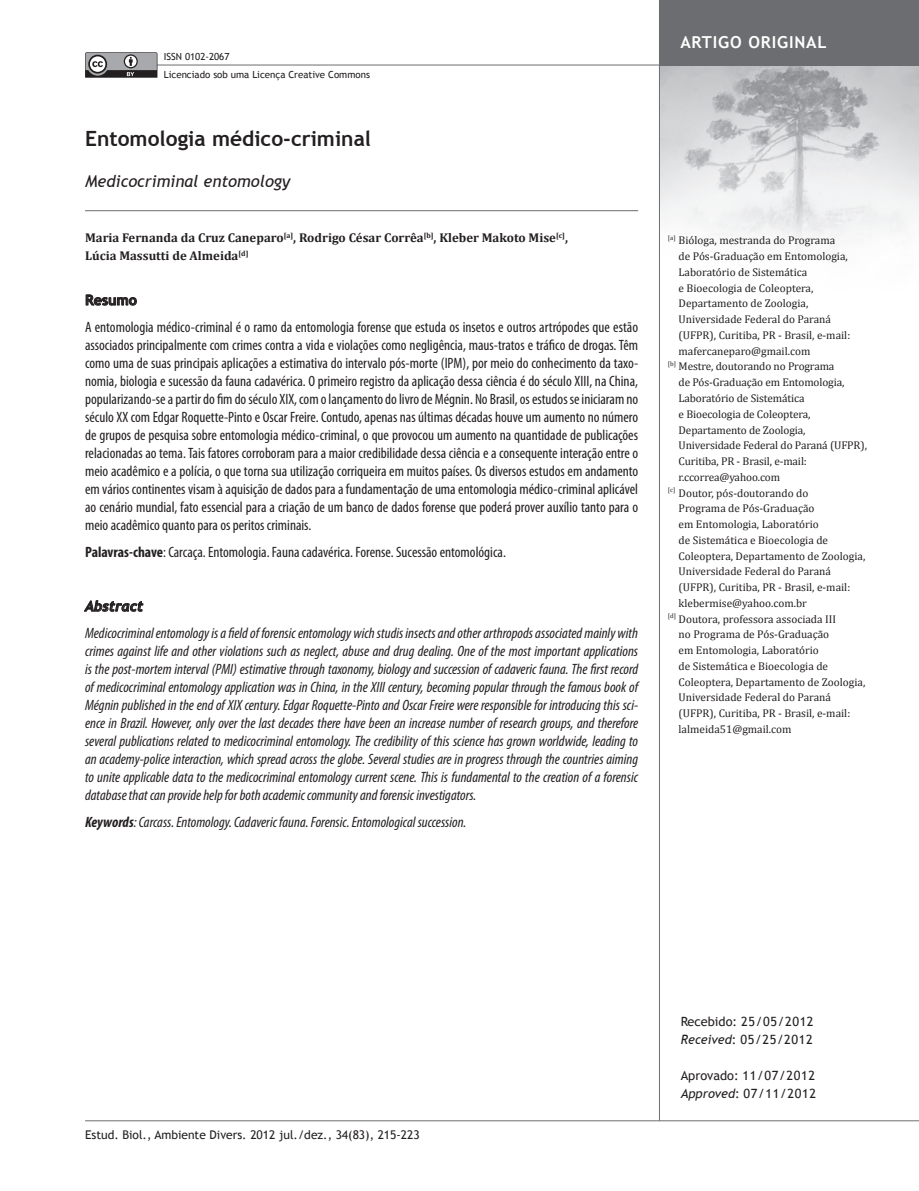
<style>
.page{position:relative;width:919px;height:1191px;background:#fff}
.page>*{position:absolute;margin:0;border:0;box-sizing:border-box;transform-origin:0 0}
.t1{font:700 21px "Trebuchet MS";color:#231f20}
.t2{font:italic 16.5px "Trebuchet MS";color:#231f20}
.t3{font:700 16.5px "Trebuchet MS";color:#fff}
.t4{font:condensed 15px/18px "Myriad Pro";color:#231f20;text-align:justify}
.t5{font:italic condensed 15px/18px "Myriad Pro";color:#231f20;text-align:justify}
.t6{font:italic 700 14.25px "Trebuchet";color:#231f20}
.t7{font:700 14.25px "Trebuchet MS";color:#231f20}
.t8{font:700 12.75px/18px "Cambria";color:#231f20}
.t9{font:12.75px/18px "Trebuchet MS";letter-spacing:.05em;color:#231f20}
.t10{font:12px "Trebuchet MS";color:#231f20}
.t11{font:11.25px "Cambria";color:#231f20}
.t12{font:9.75px/18px "Trebuchet MS";color:#231f20}
.s1{font-weight:700}
.s2{font-style:italic}
</style>
<div class="page">
<img style="left:660px;top:66px;width:258px;height:181px">
<hr style="left:85px;top:1120px;width:833px;height:1px;background:#6c6d70">
<hr style="left:659px;top:0;width:1px;height:1120px;background:#6c6d70">
<hr style="left:89px;top:65px;width:829px;height:1px;background:#6c6d70">
<div style="left:659px;top:0;width:259px;height:65px;background:#6c6d70"></div>
<svg style="left:85px;top:52px;width:72px;height:26px;background:#828184"></svg>
<hr style="left:85px;top:210px;width:553px;height:1px;background:#6c6d70">
<svg style="left:86px;top:294px;width:51px;height:11px"></svg>
<svg style="left:84px;top:600px;width:59px;height:12px"></svg>
<p class="t12" style="left:164px;top:47px;width:208px">ISSN 0102-2067<br>Licenciado sob uma Licença Creative Commons</p>
<h1 class="t1" style="left:85px;top:125px;width:287px">Entomologia médico-criminal</h1>
<p class="t2" style="left:85px;top:171px;width:207px">Medicocriminal entomology</p>
<p class="t8" style="left:85px;top:228px;width:484px">Maria Fernanda da Cruz Caneparo<sup>[a]</sup>, Rodrigo César Corrêa<sup>[b]</sup>, Kleber Makoto Mise<sup>[c]</sup>,<br>Lúcia Massutti de Almeida<sup>[d]</sup></p>
<p class="t7" style="left:85px;top:291px;width:53px">Resumo</p>
<p class="t4" style="left:85px;top:318px;width:554px">A entomologia médico-criminal é o ramo da entomologia forense que estuda os insetos e outros artrópodes que estão associados principalmente com crimes contra a vida e violações como negligência, maus-tratos e tráfico de drogas. Têm como uma de suas principais aplicações a estimativa do intervalo pós-morte (IPM), por meio do conhecimento da taxo&shy;nomia, biologia e sucessão da fauna cadavérica. O primeiro registro da aplicação dessa ciência é do século XIII, na China, popularizando-se a partir do fim do século XIX, com o lançamento do livro de Mégnin. No Brasil, os estudos se iniciaram no século XX com Edgar Roquette-Pinto e Oscar Freire. Contudo, apenas nas últimas décadas houve um aumento no número de grupos de pesquisa sobre entomologia médico-criminal, o que provocou um aumento na quantidade de publicações relacionadas ao tema. Tais fatores corroboram para a maior credibilidade dessa ciência e a consequente interação entre o meio acadêmico e a polícia, o que torna sua utilização corriqueira em muitos países. Os diversos estudos em andamento em vários continentes visam à aquisição de dados para a fundamentação de uma entomologia médico-criminal aplicável ao cenário mundial, fato essencial para a criação de um banco de dados forense que poderá prover auxílio tanto para o meio acadêmico quanto para os peritos criminais.</p>
<p class="t4" style="left:85px;top:543px;width:422px"><span class="s1">Palavras-chave</span>: Carcaça. Entomologia. Fauna cadavérica. Forense. Sucessão entomológica.</p>
<p class="t6" style="left:85px;top:597px;width:60px">Abstract</p>
<p class="t5" style="left:85px;top:624px;width:554px">Medicocriminal entomology is a field of forensic entomology wich studis insects and other arthropods associated mainly with crimes against life and other violations such as neglect, abuse and drug dealing. One of the most important applications is the post-mortem interval (PMI) estimative through taxonomy, biology and succession of cadaveric fauna. The first record of medicocriminal entomology application was in China, in the XIII century, becoming popular through the famous book of Mégnin published in the end of XIX century. Edgar Roquette-Pinto and Oscar Freire were responsible for introducing this sci&shy;ence in Brazil. However, only over the last decades there have been an increase number of research groups, and therefore several publications related to medicocriminal entomology. The credibility of this science has grown worldwide, leading to an academy-police interaction, which spread across the globe. Several studies are in progress through the countries aiming to unite applicable data to the medicocriminal entomology current scene. This is fundamental to the creation of a forensic database that can provide help for both academic community and forensic investigators.</p>
<p class="t5" style="left:85px;top:813px;width:383px"><span class="s1">Keywords</span>: Carcass. Entomology. Cadaveric fauna. Forensic. Entomological succession.</p>
<p class="t3" style="left:680px;top:32px;width:79px">Artigo Origin</p>
<p class="t3" style="left:806px;top:32px;width:22px">al</p>
<p class="t11" style="left:668px;top:234px;width:169px"><sup>[a]</sup> Bióloga, mestranda do Programa</p>
<p class="t11" style="left:678px;top:250px;width:171px">de Pós-Graduação em Entomologia,</p>
<p class="t11" style="left:678px;top:265px;width:130px">Laboratório de Sistemática</p>
<p class="t11" style="left:678px;top:281px;width:136px">e Bioecologia de Coleoptera,</p>
<p class="t11" style="left:678px;top:297px;width:131px">Departamento de Zoologia,</p>
<p class="t11" style="left:678px;top:313px;width:154px">Universidade Federal do Paraná</p>
<p class="t11" style="left:678px;top:328px;width:173px">(UFPR), Curitiba, PR - Brasil, e-mail:</p>
<p class="t11" style="left:678px;top:344px;width:133px">mafercaneparo@gmail.com</p>
<p class="t11" style="left:668px;top:360px;width:168px"><sup>[b]</sup> Mestre, doutorando no Programa</p>
<p class="t11" style="left:678px;top:376px;width:167px">de Pós-Graduação em Entomologia,</p>
<p class="t11" style="left:678px;top:391px;width:127px">Laboratório de Sistemática</p>
<p class="t11" style="left:678px;top:407px;width:133px">e Bioecologia de Coleoptera,</p>
<p class="t11" style="left:678px;top:423px;width:128px">Departamento de Zoologia,</p>
<p class="t11" style="left:678px;top:439px;width:190px">Universidade Federal do Paraná (UFPR),</p>
<p class="t11" style="left:678px;top:454px;width:130px">Curitiba, PR - Brasil, e-mail:</p>
<p class="t11" style="left:678px;top:470px;width:103px">r.ccorrea@yahoo.com</p>
<p class="t11" style="left:668px;top:486px;width:142px"><sup>[c]</sup> Doutor, pós-doutorando do</p>
<p class="t11" style="left:678px;top:502px;width:137px">Programa de Pós-Graduação</p>
<p class="t11" style="left:678px;top:517px;width:142px">em Entomologia, Laboratório</p>
<p class="t11" style="left:678px;top:533px;width:151px">de Sistemática e Bioecologia de</p>
<p class="t11" style="left:678px;top:549px;width:188px">Coleoptera, Departamento de Zoologia,</p>
<p class="t11" style="left:678px;top:565px;width:154px">Universidade Federal do Paraná</p>
<p class="t11" style="left:678px;top:580px;width:173px">(UFPR), Curitiba, PR - Brasil, e-mail:</p>
<p class="t11" style="left:678px;top:596px;width:130px">klebermise@yahoo.com.br</p>
<p class="t11" style="left:668px;top:612px;width:170px"><sup>[d]</sup> Doutora, professora associada III</p>
<p class="t11" style="left:678px;top:628px;width:152px">no Programa de Pós-Graduação</p>
<p class="t11" style="left:678px;top:643px;width:142px">em Entomologia, Laboratório</p>
<p class="t11" style="left:678px;top:659px;width:151px">de Sistemática e Bioecologia de</p>
<p class="t11" style="left:678px;top:675px;width:188px">Coleoptera, Departamento de Zoologia,</p>
<p class="t11" style="left:678px;top:691px;width:154px">Universidade Federal do Paraná</p>
<p class="t11" style="left:678px;top:706px;width:173px">(UFPR), Curitiba, PR - Brasil, e-mail:</p>
<p class="t11" style="left:678px;top:722px;width:114px">lalmeida51@gmail.com</p>
<p class="t10" style="left:85px;top:1127px;width:336px">Estud. Biol., Ambiente Divers. 2012 jul./dez., 34(83), 215-223</p>
<p class="t9" style="left:680px;top:1012px;width:134px">Recebido: 25/05/2012<br><span class="s2">Received</span>: 05/25/2012</p>
<p class="t9" style="left:680px;top:1066px;width:137px">Aprovado: 11/07/2012<br><span class="s2">Approved</span>: 07/11/2012</p>
</div>
